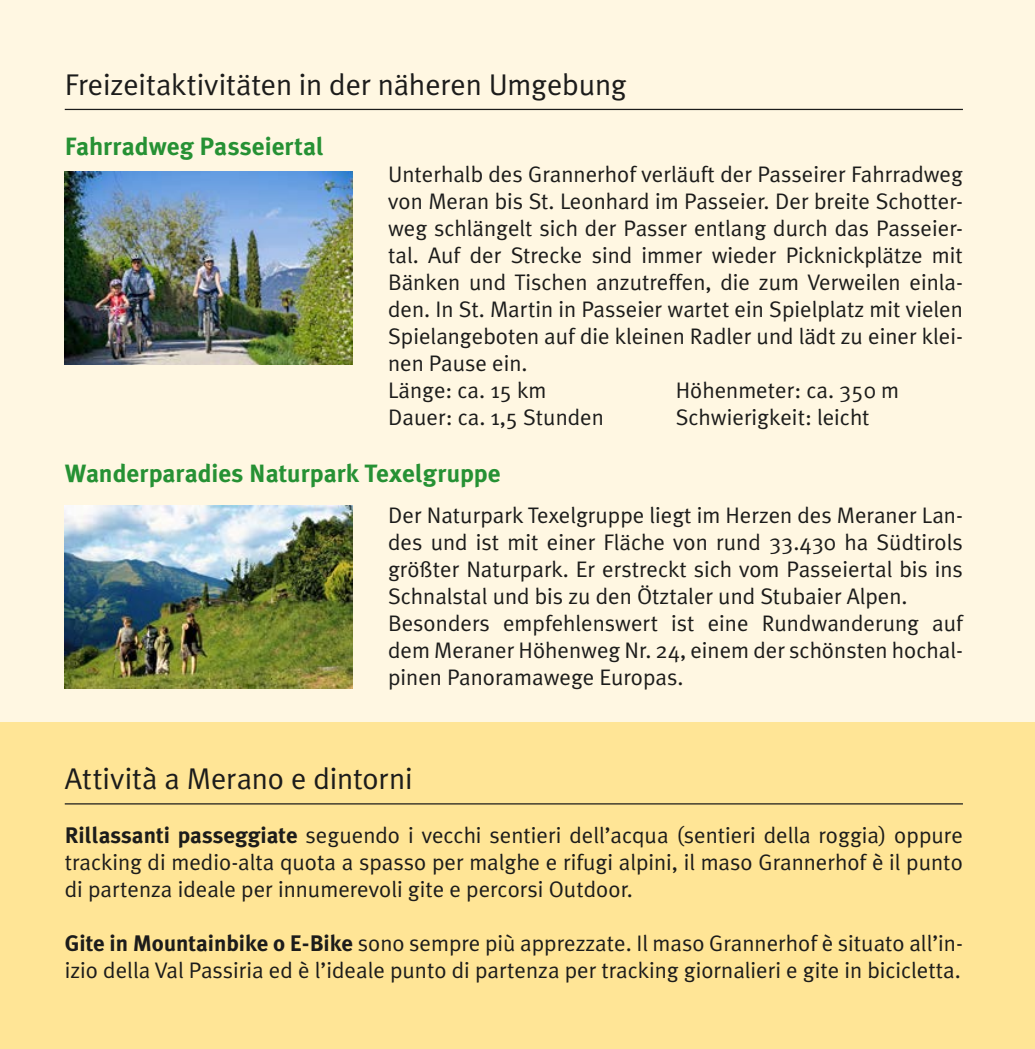
<style>
.page{position:relative;width:1035px;height:1049px;background:#fff}
.page>*{position:absolute;margin:0;border:0;box-sizing:border-box;transform-origin:0 0}
.t1{font:30px "Meta Plus Normal";letter-spacing:-.005em;color:#1c1c1b}
.t2{font:700 25px "Meta Plus";color:#269134}
.t3{font:22.5px/27px "Meta Plus Normal";color:#1c1c1b}
.s1{font-family:"Meta Plus";font-weight:700}
</style>
<div class="page">
<div style="left:0;top:0;width:1034px;height:723px;background:#fff7e2"></div>
<hr style="left:1034px;top:0;width:1px;height:723px;background:#ffe596">
<hr style="left:65px;top:109px;width:898px;height:1px;background:#1c1c1b">
<img style="left:65px;top:172px;width:287px;height:192px">
<img style="left:65px;top:505px;width:287px;height:183px">
<div style="left:0;top:723px;width:1034px;height:326px;background:#ffe596"></div>
<hr style="left:65px;top:803px;width:898px;height:1px;background:#1c1c1b">
<h1 class="t1" style="left:65px;top:67px;width:563px">Freizeitaktivitäten in der näheren Umgebung</h1>
<p class="t2" style="left:65px;top:132px;width:260px">Fahrradweg Passeiertal</p>
<p class="t3" style="left:388px;top:160px;width:576px">Unterhalb des Grannerhof verläuft der Passeirer Fahrradweg von Meran bis St. Leonhard im Passeier. Der breite Schotter&shy;weg schlängelt sich der Passer entlang durch das Passeier&shy;tal. Auf der Strecke sind immer wieder Picknickplätze mit Bänken und Tischen anzutreffen, die zum Verweilen einla&shy;den. In St. Martin in Passeier wartet ein Spielplatz mit vielen Spielangeboten auf die kleinen Radler und lädt zu einer klei&shy;nen Pause ein.<br>Länge: ca. 15 km</p>
<p class="t3" style="left:675px;top:376px;width:225px">Höhenmeter: ca. 350 m</p>
<p class="t3" style="left:388px;top:403px;width:217px">Dauer: ca. 1,5 Stunden</p>
<p class="t3" style="left:675px;top:403px;width:195px">Schwierigkeit: leicht</p>
<p class="t2" style="left:65px;top:459px;width:437px">Wanderparadies Naturpark Texelgruppe</p>
<p class="t3" style="left:388px;top:501px;width:576px">Der Naturpark Texelgruppe liegt im Herzen des Meraner Lan&shy;des und ist mit einer Fläche von rund 33.430 ha Südtirols größter Naturpark. Er erstreckt sich vom Passeiertal bis ins Schnalstal und bis zu den Ötztaler und Stubaier Alpen.<br>Besonders empfehlenswert ist eine Rundwanderung auf dem Meraner Höhenweg Nr. 24, einem der schönsten hochal&shy;pinen Panoramawege Europas.</p>
<h1 class="t1" style="left:65px;top:761px;width:349px">Attività a Merano e dintorni</h1>
<p class="t3" style="left:65px;top:821px;width:899px;text-align:justify"><span class="s1">Rillassanti passeggiate</span> seguendo i vecchi sentieri dell’acqua (sentieri della roggia) oppure tracking di medio-alta quota a spasso per malghe e rifugi alpini, il maso Grannerhof è il punto di partenza ideale per innumerevoli gite e percorsi Outdoor.</p>
<p class="t3" style="left:65px;top:929px;width:899px"><span class="s1">Gite in Mountainbike o E-Bike</span> sono sempre più apprezzate. Il maso Grannerhof è situato all’in&shy;izio della Val Passiria ed è l’ideale punto di partenza per tracking giornalieri e gite in bicicletta.</p>
</div>
